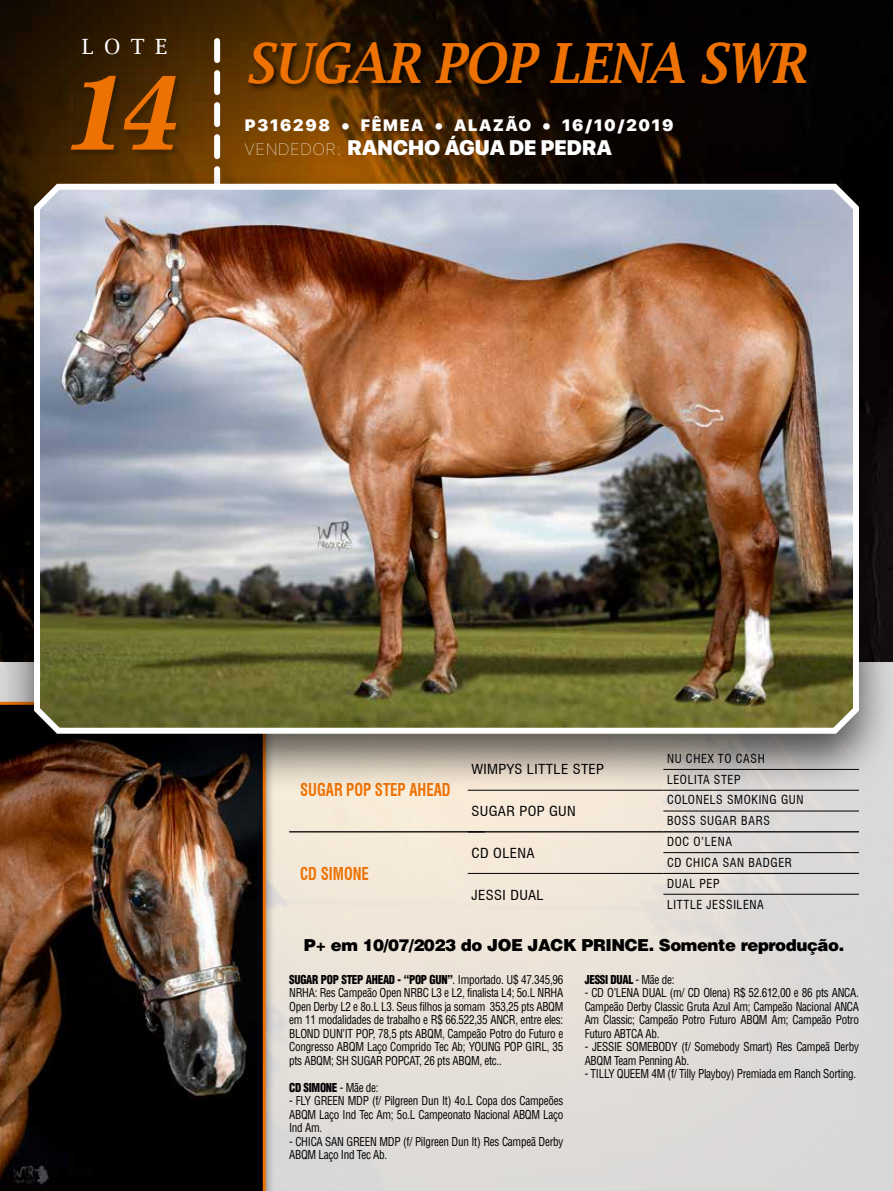
<style>
.page{position:relative;width:893px;height:1191px;background:#fff}
.page>*{position:absolute;margin:0;border:0;box-sizing:border-box;transform-origin:0 0}
.t1{font:italic 700 102px "News 702 BT";color:#ee7203}
.t2{font:italic 600 55.5px "Lucida Bright";letter-spacing:-.025em;color:#ee7203;scale:.9 1}
.t3{font:900 21px "SF Pro Display";color:#fff}
.t4{font:21px "Lucida Bright";color:#fff}
.t5{font:700 condensed 17.4px "Swiss 721 BT";color:#ee7203;scale:.86 1}
.t6{font:900 16.5px "Helvetica LT Std";letter-spacing:-.025em;color:#000}
.t7{font:900 16.5px "SF Pro Display";letter-spacing:.1em;color:#fff}
.t8{font:condensed 13.5px "Swiss 721 BT";letter-spacing:.025em;color:#000;scale:1.1 1}
.t9{font:condensed 12.15px/20.9px "Swiss 721 BT";letter-spacing:.05em;color:#000}
.t10{font:condensed 12px/13.5px "Helvetica LT Std";letter-spacing:-.025em;color:#000;text-align:justify;scale:.93 1}
.t11{font:900 condensed 12px "Helvetica LT Std";letter-spacing:-.025em;color:#000;scale:.93 1}
.s1{font-weight:200;font-size:16.5px}
.s2{font-weight:900}
.s3{font-weight:400}
</style>
<div class="page">
<img style="left:0;top:0;width:893px;height:167px">
<svg style="left:275px;top:793px;width:618px;height:398px;background:#e4ded7"></svg>
<div style="left:246px;top:40px;width:569px;height:52px;background:#000;opacity:.75"></div>
<div style="left:70px;top:75px;width:114px;height:82px;background:#000;opacity:.25"></div>
<hr style="left:289px;top:831px;width:196px;height:1px;background:#000">
<hr style="left:468px;top:873px;width:195px;height:1px;background:#000">
<hr style="left:468px;top:831px;width:195px;height:1px;background:#000">
<hr style="left:663px;top:810px;width:196px;height:1px;background:#000">
<hr style="left:663px;top:852px;width:196px;height:1px;background:#000">
<hr style="left:663px;top:873px;width:196px;height:1px;background:#000">
<hr style="left:663px;top:894px;width:196px;height:1px;background:#000">
<hr style="left:663px;top:831px;width:196px;height:1px;background:#000">
<svg style="left:214px;top:41px;width:6px;height:126px"></svg>
<div style="left:0;top:701px;width:275px;height:490px;background:#000;opacity:.45"></div>
<img style="left:0;top:793px;width:266px;height:398px">
<div style="left:0;top:167px;width:893px;height:626px;background:#000;opacity:.65"></div>
<img style="left:31px;top:178px;width:831px;height:558px">
<h3 class="t4" style="left:82px;top:35px;width:87px">LOTE</h3>
<h1 class="t1" style="left:70px;top:51px;width:110px">14</h1>
<h2 class="t2" style="left:245px;top:31px;width:625px">SUGAR POP LENA SWR</h2>
<h3 class="t7" style="left:245px;top:115px;width:430px">P316298 • FÊMEA • ALAZÃO • 16/10/2019</h3>
<h3 class="t3" style="left:245px;top:135px;width:369px"><span class="s1">VENDEDOR:</span> RANCHO ÁGUA DE PEDRA</h3>
<p class="t9" style="left:667px;top:748px;width:138px">NU CHEX TO CASH<br>LEOLITA STEP<br>COLONELS SMOKING GUN<br>BOSS SUGAR BARS<br>DOC O’LENA<br>CD CHICA SAN BADGER<br>DUAL PEP<br>LITTLE JESSILENA</p>
<h3 class="t6" style="left:304px;top:934px;width:542px">P+ em 10/07/2023 do JOE JACK PRINCE. Somente reprodução.</h3>
<p class="t8" style="left:471px;top:761px;width:122px">WIMPYS LITTLE STEP</p>
<p class="t8" style="left:471px;top:803px;width:96px">SUGAR POP GUN</p>
<p class="t8" style="left:471px;top:845px;width:59px">CD OLENA</p>
<p class="t8" style="left:471px;top:886px;width:67px">JESSI DUAL</p>
<h3 class="t5" style="left:300px;top:779px;width:176px">SUGAR POP STEP AHEAD</h3>
<h3 class="t5" style="left:300px;top:863px;width:82px">CD SIMONE</h3>
<p class="t10" style="left:289px;top:972px;width:296px"><span class="s2">SUGAR POP STEP AHEAD - “POP GUN”</span>. Importado. U$ 47.345,96<br>NRHA: Res Campeão Open NRBC L3 e L2, finalista L4; 5o.L NRHA Open Derby L2 e 8o.L L3. Seus filhos ja somam 353,25 pts ABQM em 11 modalidades de trabalho e R$ 66.522,35 ANCR, entre eles:<br>BLOND DUN’IT POP, 78,5 pts ABQM, Campeão Potro do Futuro e Congresso ABQM Laço Comprido Tec Ab; YOUNG POP GIRL, 35 pts ABQM; SH SUGAR POPCAT, 26 pts ABQM, etc..</p>
<p class="t11" style="left:289px;top:1079px;width:98px">CD SIMONE <span class="s3">- Mãe de:</span></p>
<p class="t10" style="left:289px;top:1094px;width:296px">- FLY GREEN MDP (f/ Pilgreen Dun It) 4o.L Copa dos Campeões ABQM Laço Ind Tec Am; 5o.L Campeonato Nacional ABQM Laço Ind Am.</p>
<p class="t10" style="left:289px;top:1134px;width:296px">- CHICA SAN GREEN MDP (f/ Pilgreen Dun It) Res Campeã Derby<br>ABQM Laço Ind Tec Ab.</p>
<p class="t11" style="left:585px;top:971px;width:98px">JESSI DUAL <span class="s3">- Mãe de:</span></p>
<p class="t10" style="left:585px;top:986px;width:296px">- CD O’LENA DUAL (m/ CD Olena) R$ 52.612,00 e 86 pts ANCA.<br>Campeão Derby Classic Gruta Azul Am; Campeão Nacional ANCA Am Classic; Campeão Potro Futuro ABQM Am; Campeão Potro Futuro ABTCA Ab.</p>
<p class="t10" style="left:585px;top:1040px;width:296px">- JESSIE SOMEBODY (f/ Somebody Smart) Res Campeã Derby<br>ABQM Team Penning Ab.</p>
<p class="t10" style="left:585px;top:1067px;width:293px">- TILLY QUEEM 4M (f/ Tilly Playboy) Premiada em Ranch Sorting.</p>
</div>
